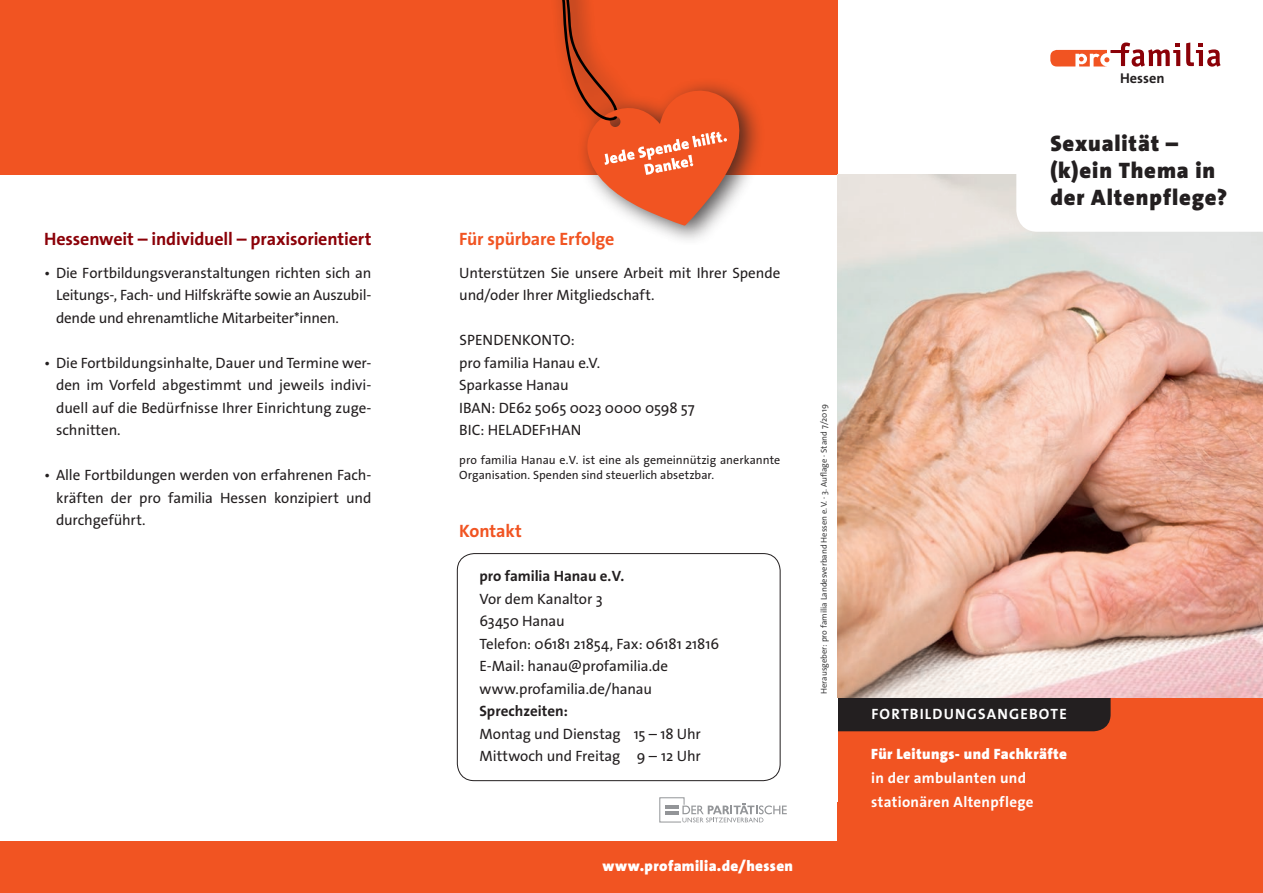
<style>
.page{position:relative;width:1263px;height:893px;background:#fff}
.page>*{position:absolute;margin:0;border:0;box-sizing:border-box;transform-origin:0 0}
.t1{font:900 22.5px/27px "The Sans Os F";letter-spacing:.04em;color:#231f20}
.t2{font:700 18px "The Sans Os F";letter-spacing:-.005em;color:#8b0108}
.t3{font:700 18px "The Sans Os F";letter-spacing:-.01em;color:#f15422}
.t4{font:15px/22.5px "The Sans Os F";letter-spacing:-.005em;color:#231f20}
.t5{font:900 15px "The Sans Os F";letter-spacing:.025em;color:#fff}
.t6{font:700 15px/24px "The Sans Os F";letter-spacing:.025em;color:#fff}
.t7{font:700 15px "The Sans Os F";letter-spacing:-.005em;color:#231f20}
.t8{font:700 15px "The Sans Os F";letter-spacing:.08em;color:#fff}
.t9{font:700 14.25px "The Sans Os F";color:#231f20}
.t10{font:12px/15px "The Sans Os F";letter-spacing:.005em;color:#231f20}
.t11{font:8.55px "The Sans Os F";color:#3e3e3f}
</style>
<div class="page">
<div style="left:0;top:842px;width:1263px;height:51px;background:#f15422"></div>
<div style="left:838px;top:683px;width:425px;height:210px;background:#f15422"></div>
<div style="left:810px;top:671px;width:300px;height:60px;background:#231f20;border-radius:17px"></div>
<svg style="left:1186px;top:43px;width:34px;height:24px"></svg>
<svg style="left:1050px;top:43px;width:130px;height:24px"></svg>
<div style="left:0;top:0;width:838px;height:174px;background:#f15422"></div>
<svg style="left:659px;top:797px;width:128px;height:26px"></svg>
<div style="left:548px;top:0;width:217px;height:247px;background:#231f20;opacity:.78"></div>
<svg style="left:558px;top:0;width:185px;height:226px"></svg>
<div style="left:800px;top:600px;width:38px;height:201px;background:#fff"></div>
<img style="left:838px;top:174px;width:425px;height:523px">
<svg style="left:1016px;top:174px;width:247px;height:58px"></svg>
<div style="left:1050px;top:135px;width:202px;height:77px;background:#fff"></div>
<div style="left:457px;top:553px;width:323px;height:228px;border:1px solid #231f20;border-radius:17px"></div>
<p class="t2" style="left:44px;top:227px;width:329px">Hessenweit – individuell – praxisorientiert</p>
<p class="t4" style="left:56px;top:262px;width:317px;text-align:justify;text-indent:-12px">• Die Fortbildungsveranstaltungen richten sich an Leitungs-, Fach- und Hilfskräfte sowie an Auszubil&shy;dende und ehrenamtliche Mitarbeiter*innen.</p>
<p class="t4" style="left:56px;top:352px;width:317px;text-align:justify;text-indent:-12px">• Die Fortbildungsinhalte, Dauer und Termine wer&shy;den im Vorfeld abgestimmt und jeweils indivi&shy;duell auf die Bedürfnisse Ihrer Einrichtung zuge&shy;schnitten.</p>
<p class="t4" style="left:56px;top:464px;width:317px;text-align:justify;text-indent:-12px">• Alle Fortbildungen werden von erfahrenen Fach&shy;kräften der pro familia Hessen konzipiert und durchgeführt.</p>
<p class="t3" style="left:459px;top:227px;width:157px">Für spürbare Erfolge</p>
<p class="t4" style="left:459px;top:262px;width:323px">Unterstützen Sie unsere Arbeit mit Ihrer Spende und/oder Ihrer Mitgliedschaft.</p>
<p class="t4" style="left:459px;top:329px;width:237px">SPENDENKONTO:<br>pro familia Hanau e.V.<br>Sparkasse Hanau<br>IBAN: DE62 5065 0023 0000 0598 57<br>BIC: HELADEF1HAN</p>
<p class="t10" style="left:459px;top:452px;width:323px">pro familia Hanau e.V. ist eine als gemeinnützig anerkannte<br>Organisation. Spenden sind steuerlich absetzbar.</p>
<p class="t3" style="left:459px;top:520px;width:64px">Kontakt</p>
<p class="t7" style="left:479px;top:567px;width:146px">pro familia Hanau e.V.</p>
<p class="t4" style="left:479px;top:588px;width:241px">Vor dem Kanaltor 3<br>63450 Hanau<br>Telefon: 06181 21854, Fax: 06181 21816<br>E-Mail: hanau@profamilia.de www.profamilia.de/hanau</p>
<p class="t7" style="left:479px;top:702px;width:90px">Sprechzeiten:</p>
<p class="t4" style="left:479px;top:723px;width:223px">Montag und Dienstag 15 – 18 Uhr<br>Mittwoch und Freitag 9 – 12 Uhr</p>
<p class="t11" style="left:818px;top:694px;width:291px;rotate:-90deg">Herausgeber: pro familia Landesverband Hessen e.V. · 3. Auflage · Stand 7/2019</p>
<p class="t5" style="left:602px;top:856px;width:192px">www.profamilia.de/hessen</p>
<p class="t9" style="left:1120px;top:69px;width:46px">Hessen</p>
<h1 class="t1" style="left:1050px;top:130px;width:178px">Sexualität – (k)ein Thema in der Altenpflege?</h1>
<p class="t8" style="left:871px;top:705px;width:197px">FORTBILDUNGSANGEBOTE</p>
<p class="t5" style="left:871px;top:744px;width:197px">Für Leitungs- und Fachkräfte</p>
<p class="t6" style="left:871px;top:766px;width:164px">in der ambulanten und stationären Altenpflege</p>
</div>
